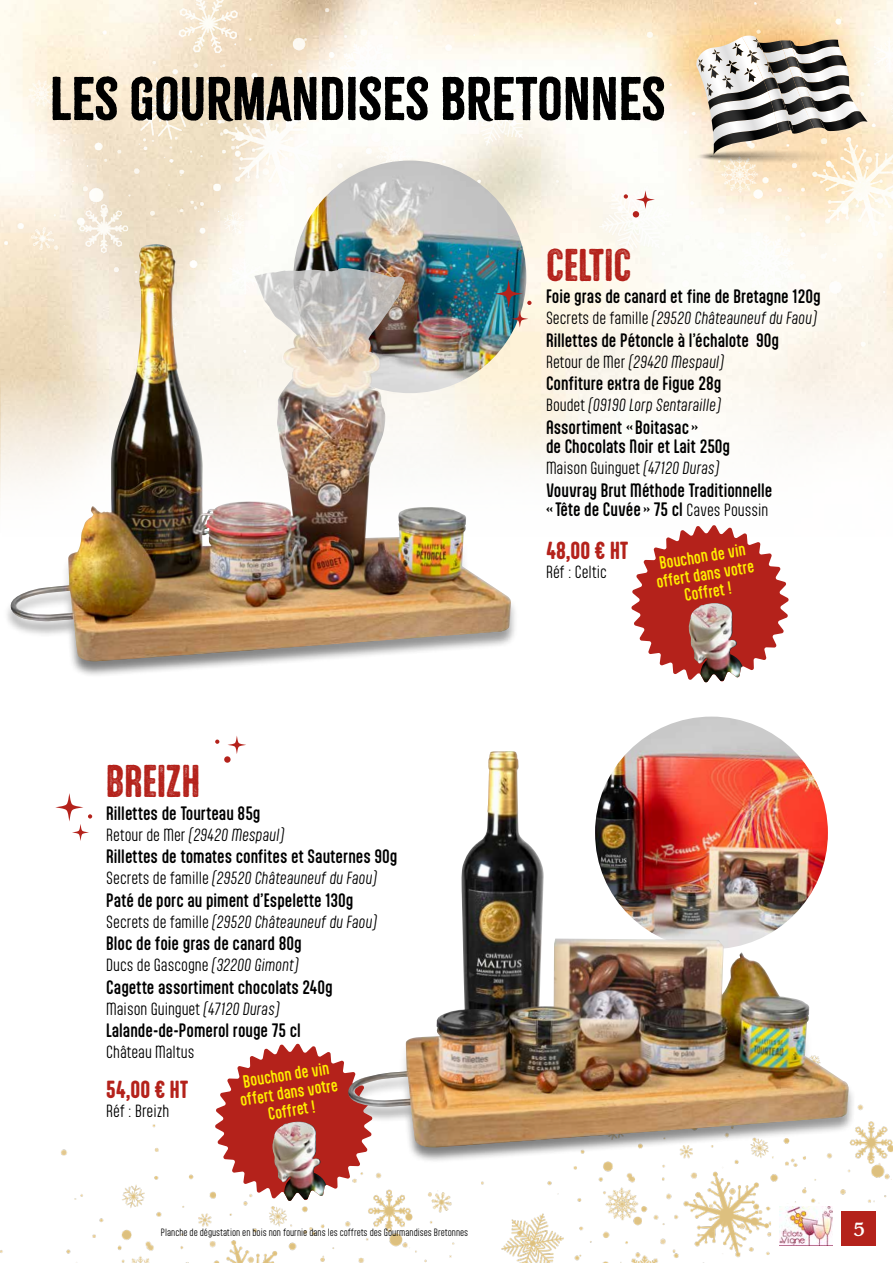
<style>
.page{position:relative;width:893px;height:1263px;background:#fff}
.page>*{position:absolute;margin:0;border:0;box-sizing:border-box;transform-origin:0 0}
.t1{font:54px "Citrus Gothic Rough";color:#000}
.t2{font:39px "Aptly Rust";color:#b4221b}
.t3{font:700 21px "Aptly";color:#b4221b}
.t4{font:19.5px "Adorn S Serif";color:#fff}
.t5{font:500 16.5px/19.5px "Aptly";color:#000}
.t6{font:500 15.15px/18px "Aptly";color:#ffed00;text-align:center}
.t7{font:italic 300 15px "Aptly";color:#000}
.t8{font:300 15px "Aptly";color:#000}
.t9{font:300 9px "Aptly";color:#000}
.s1{font-style:normal}
.s2{font-style:italic}
.s3{font-weight:300;font-size:15px}
</style>
<div class="page">
<img style="left:0;top:0;width:559px;height:353px">
<img style="left:575px;top:0;width:318px;height:353px">
<img style="left:482px;top:1104px;width:411px;height:159px">
<img style="left:0;top:1124px;width:455px;height:139px">
<svg style="left:771px;top:1203px;width:122px;height:60px"></svg>
<img style="left:779px;top:1206px;width:53px;height:39px">
<div style="left:842px;top:1212px;width:34px;height:34px;background:#b4221b"></div>
<div style="left:595px;top:716px;width:233px;height:233px;background:#cbcbcb;border-radius:116px"></div>
<div style="left:341px;top:1023px;width:515px;height:141px;background:#000;opacity:.5"></div>
<img style="left:293px;top:161px;width:233px;height:232px;border-radius:116px">
<svg style="left:55px;top:793px;width:37px;height:48px"></svg>
<svg style="left:511px;top:279px;width:20px;height:48px"></svg>
<svg style="left:228px;top:736px;width:18px;height:18px"></svg>
<svg style="left:224px;top:756px;width:7px;height:7px"></svg>
<svg style="left:215px;top:739px;width:4px;height:5px"></svg>
<svg style="left:624px;top:190px;width:31px;height:27px"></svg>
<svg style="left:696px;top:36px;width:151px;height:66px"></svg>
<img style="left:791px;top:40px;width:29px;height:88px">
<img style="left:742px;top:36px;width:33px;height:44px">
<img style="left:750px;top:38px;width:41px;height:95px">
<svg style="left:696px;top:149px;width:162px;height:14px;background:#e4cfaf"></svg>
<svg style="left:631px;top:525px;width:158px;height:149px"></svg>
<img style="left:687px;top:603px;width:56px;height:80px">
<div style="left:3px;top:535px;width:516px;height:143px;background:#000;opacity:.5"></div>
<img style="left:8px;top:245px;width:503px;height:417px">
<img style="left:254px;top:268px;width:151px;height:121px">
<svg style="left:215px;top:1043px;width:158px;height:158px"></svg>
<img style="left:271px;top:1121px;width:55px;height:80px">
<img style="left:347px;top:751px;width:502px;height:397px">
<h1 class="t1" style="left:50px;top:65px;width:617px">LES GOURMANDISES BRETONNES</h1>
<h2 class="t2" style="left:546px;top:241px;width:87px">CELTIC</h2>
<p class="t5" style="left:546px;top:287px;width:276px">Foie gras de canard et fine de Bretagne 120g</p>
<p class="t7" style="left:546px;top:309px;width:273px"><span class="s1">Secrets de famille</span> (29520 Châteauneuf du Faou)</p>
<p class="t5" style="left:546px;top:330px;width:235px">Rillettes de Pétoncle à l’échalote 90g</p>
<p class="t7" style="left:546px;top:352px;width:180px"><span class="s1">Retour de Mer</span> (29420 Mespaul)</p>
<p class="t5" style="left:546px;top:373px;width:177px">Confiture extra de Figue 28g</p>
<p class="t7" style="left:546px;top:396px;width:177px"><span class="s1">Boudet</span> (09190 Lorp Sentaraille)</p>
<p class="t5" style="left:546px;top:417px;width:186px">Assortiment « Boitasac »<br>de Chocolats Noir et Lait 250g</p>
<p class="t8" style="left:546px;top:459px;width:175px">Maison Guinguet <span class="s2">(47120 Duras)</span></p>
<p class="t5" style="left:546px;top:480px;width:228px">Vouvray Brut Méthode Traditionnelle « Tête de Cuvée » 75 cl <span class="s3">Caves Poussin</span></p>
<p class="t3" style="left:546px;top:537px;width:84px">48,00 € HT</p>
<p class="t8" style="left:546px;top:563px;width:63px">Réf : Celtic</p>
<p class="t6" style="left:652px;top:554px;width:100px;rotate:-9deg">Bouchon de vin offert dans votre<br>Coffret !</p>
<h2 class="t2" style="left:106px;top:757px;width:95px">BREIZH</h2>
<p class="t5" style="left:106px;top:803px;width:156px">Rillettes de Tourteau 85g</p>
<p class="t7" style="left:106px;top:825px;width:180px"><span class="s1">Retour de Mer</span> (29420 Mespaul)</p>
<p class="t5" style="left:106px;top:846px;width:293px">Rillettes de tomates confites et Sauternes 90g</p>
<p class="t7" style="left:106px;top:869px;width:273px"><span class="s1">Secrets de famille</span> (29520 Châteauneuf du Faou)</p>
<p class="t5" style="left:106px;top:890px;width:249px">Paté de porc au piment d’Espelette 130g</p>
<p class="t7" style="left:106px;top:912px;width:273px"><span class="s1">Secrets de famille</span> (29520 Châteauneuf du Faou)</p>
<p class="t5" style="left:106px;top:933px;width:197px">Bloc de foie gras de canard 80g</p>
<p class="t8" style="left:106px;top:956px;width:194px">Ducs de Gascogne <span class="s2">(32200 Gimont)</span></p>
<p class="t5" style="left:106px;top:977px;width:228px">Cagette assortiment chocolats 240g</p>
<p class="t8" style="left:106px;top:999px;width:175px">Maison Guinguet <span class="s2">(47120 Duras)</span></p>
<p class="t5" style="left:106px;top:1020px;width:196px">Lalande-de-Pomerol rouge 75 cl</p>
<p class="t8" style="left:106px;top:1043px;width:90px">Château Maltus</p>
<p class="t3" style="left:106px;top:1076px;width:84px">54,00 € HT</p>
<p class="t8" style="left:106px;top:1102px;width:65px">Réf : Breizh</p>
<p class="t6" style="left:236px;top:1073px;width:100px;rotate:-9deg">Bouchon de vin offert dans votre<br>Coffret !</p>
<p class="t9" style="left:161px;top:1227px;width:309px">Planche de dégustation en bois non fournie dans les coffrets des Gourmandises Bretonnes</p>
<p class="t4" style="left:853px;top:1216px;width:13px">5</p>
</div>
